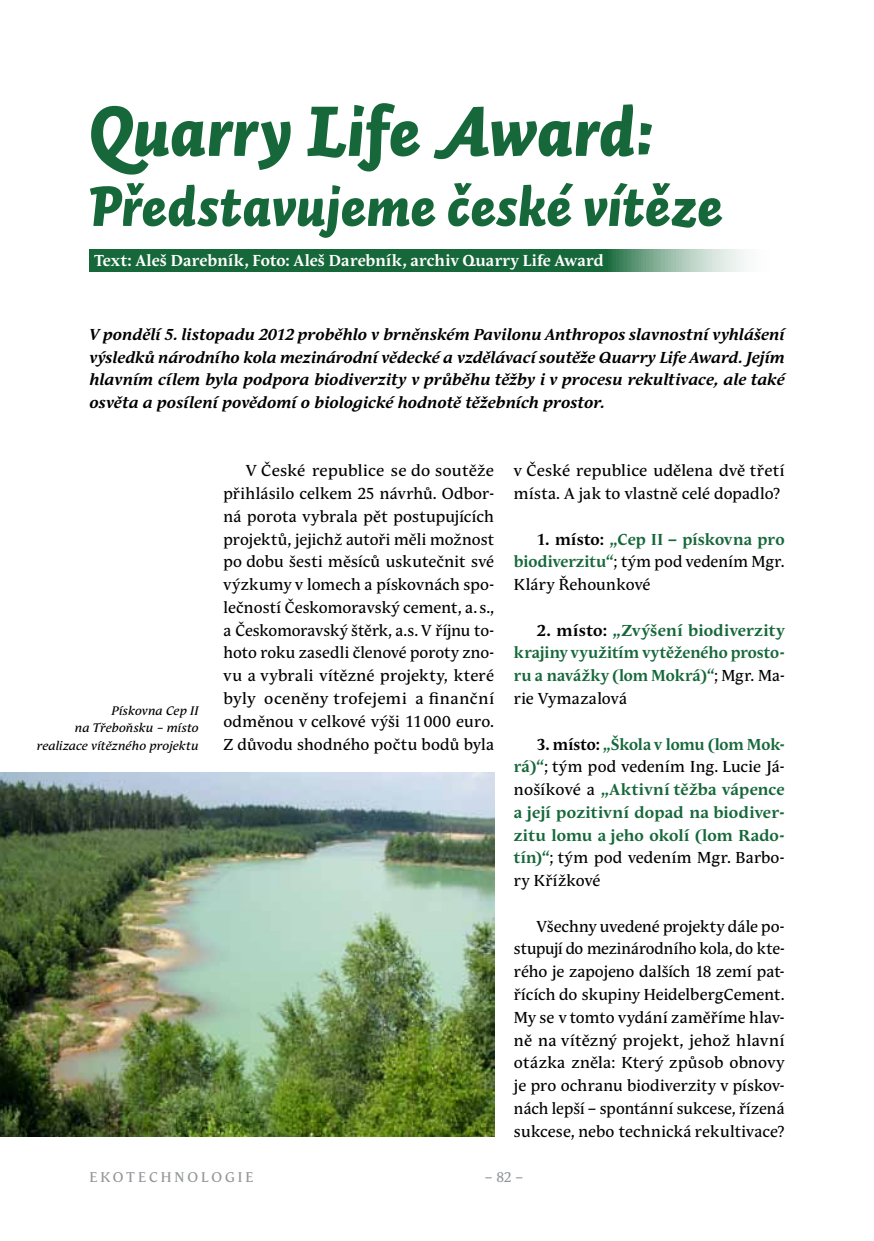
<style>
.page{position:relative;width:874px;height:1241px;background:#fff}
.page>*{position:absolute;margin:0;border:0;box-sizing:border-box;transform-origin:0 0}
.t1{font:70px "Auto 2 Black Italic LF";letter-spacing:-.005em;color:#16683a}
.t2{font:56px "Auto 2 Black Italic LF";color:#16683a}
.t3{font:15.75px/22.8px "Andulka Text Pro";letter-spacing:.01em;color:#000;text-align:justify}
.t4{font:italic 700 15.75px/22.8px "Andulka Text Pro";letter-spacing:.005em;color:#000;text-align:justify}
.t5{font:700 15.75px/22.8px "Andulka Text Pro";letter-spacing:.01em;color:#16683a;text-align:justify}
.t6{font:700 15.75px "Andulka Text Pro";letter-spacing:.015em;color:#fff}
.t7{font:14px "Andulka Text Pro";letter-spacing:.21em;color:#939598}
.t8{font:italic 12.25px/17.5px "Andulka Text Pro";letter-spacing:.01em;color:#000;text-align:right}
.s1{font-weight:700}
.s2{font-weight:700;color:#16683a}
.s3{color:#000}
.s4{font-weight:400;color:#000}
</style>
<div class="page">
<svg style="left:89px;top:249px;width:658px;height:22px;background:#327a52"></svg>
<img style="left:0;top:772px;width:494px;height:364px">
<h1 class="t1" style="left:89px;top:85px;width:565px">Quarry Life Award:</h1>
<h2 class="t2" style="left:89px;top:169px;width:634px">Představujeme české vítěze</h2>
<p class="t6" style="left:94px;top:251px;width:510px">Text: Aleš Darebník, Foto: Aleš Darebník, archiv Quarry Life Award</p>
<p class="t4" style="left:89px;top:323px;width:696px">V pondělí 5. listopadu 2012 proběhlo v brněnském Pavilonu Anthropos slavnostní vyhlášení výsledků národního kola mezinárodní vědecké a vzdělávací soutěže Quarry Life Award. Jejím hlavním cílem byla podpora biodiverzity v průběhu těžby i v procesu rekultivace, ale také osvěta a posílení povědomí o biologické hodnotě těžebních prostor.</p>
<p class="t8" style="left:37px;top:701px;width:163px">Pískovna Cep II<br>na Třeboňsku – místo realizace vítězného projektu</p>
<p class="t3" style="left:223px;top:459px;width:272px;text-indent:23px">V České republice se do soutěže přihlásilo celkem 25 návrhů. Odbor&shy;ná porota vybrala pět postupujících projektů, jejichž autoři měli možnost po dobu šesti měsíců uskutečnit své výzkumy v lomech a pískovnách spo&shy;lečností Českomoravský cement, a. s., a Českomoravský štěrk, a.s. V říjnu to&shy;hoto roku zasedli členové poroty zno&shy;vu a vybrali vítězné projekty, které byly oceněny trofejemi a finanční odměnou v celkové výši 11000 euro.<br>Z důvodu shodného počtu bodů byla</p>
<p class="t3" style="left:513px;top:459px;width:272px">v České republice udělena dvě třetí místa. A jak to vlastně celé dopadlo?</p>
<p class="t3" style="left:513px;top:528px;width:272px;text-indent:23px"><span class="s1">1. místo:</span> <span class="s2">„Cep II – pískovna pro biodiverzitu“</span>; tým pod vedením Mgr.<br>Kláry Řehounkové</p>
<p class="t5" style="left:513px;top:618px;width:272px;text-indent:23px"><span class="s3">2. místo:</span> „Zvýšení biodiverzity krajiny využitím vytěženého prosto&shy;ru a navážky (lom Mokrá)“<span class="s4">; Mgr. Ma&shy;rie Vymazalová</span></p>
<p class="t5" style="left:513px;top:732px;width:272px;text-indent:23px"><span class="s3">3. místo:</span> „Škola v lomu (lom Mok&shy;rá)“<span class="s4">; tým pod vedením Ing. Lucie Já&shy;nošíkové a</span> „Aktivní těžba vápence a její pozitivní dopad na biodiver&shy;zitu lomu a jeho okolí (lom Rado&shy;tín)“<span class="s4">; tým pod vedením Mgr. Barbo&shy;ry Křížkové</span></p>
<p class="t3" style="left:513px;top:914px;width:272px;text-indent:23px">Všechny uvedené projekty dále po&shy;stupují do mezinárodního kola, do kte&shy;rého je zapojeno dalších 18 zemí pat&shy;řících do skupiny HeidelbergCement.<br>My se v tomto vydání zaměříme hlav&shy;ně na vítězný projekt, jehož hlavní otázka zněla: Který způsob obnovy je pro ochranu biodiverzity v pískov&shy;nách lepší – spontánní sukcese, řízená sukcese, nebo technická rekultivace?</p>
<p class="t7" style="left:89px;top:1168px;width:165px">ekotechnologie</p>
<p class="t7" style="left:484px;top:1168px;width:40px">– 82 –</p>
</div>
